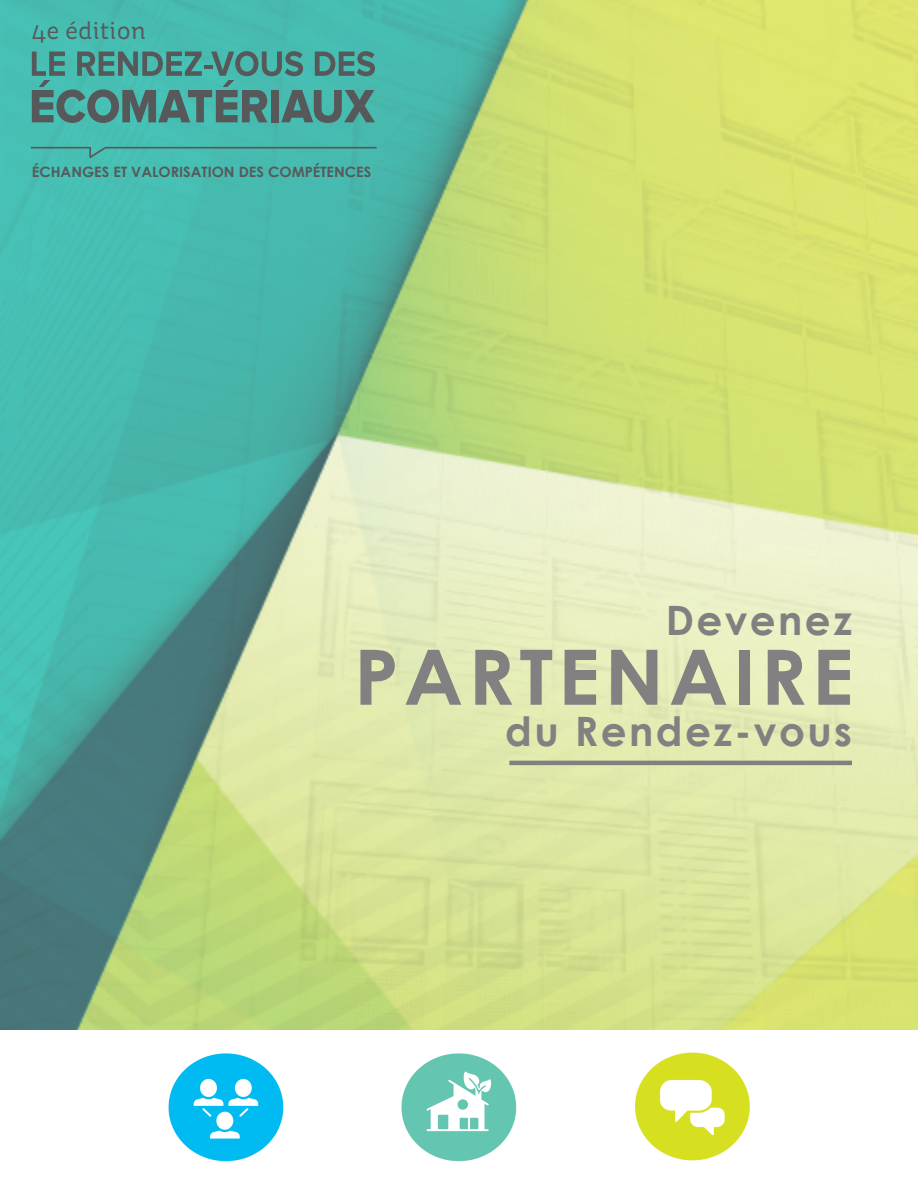
<style>
.page{position:relative;width:918px;height:1188px;background:#fff}
.page>*{position:absolute;margin:0;border:0;box-sizing:border-box;transform-origin:0 0}
.t1{font:700 76.5px "Century Gothic";letter-spacing:.06em;color:#828081;scale:1.05 1}
.t2{font:700 40.5px "Century Gothic";letter-spacing:.06em;color:#828081}
.t3{font:700 40.5px "Century Gothic";letter-spacing:.06em;color:#808080}
.t4{font:25.5px "St Ryde";color:#58595b}
.t5{font:700 14.25px "Century Gothic";color:#58595b}
</style>
<div class="page">
<img style="left:0;top:0;width:918px;height:1030px">
<svg style="left:32px;top:51px;width:343px;height:72px"></svg>
<svg style="left:31px;top:147px;width:346px;height:11px"></svg>
<hr style="left:509px;top:761px;width:343px;height:4px;background:#808080">
<img style="left:168px;top:1052px;width:582px;height:110px">
<p class="t4" style="left:32px;top:16px;width:116px">4e édition</p>
<p class="t5" style="left:32px;top:161px;width:341px">ÉCHANGES ET VALORISATION DES COMPÉTENCES</p>
<p class="t3" style="left:666px;top:589px;width:188px">Devenez</p>
<p class="t1" style="left:354px;top:619px;width:477px">PARTENAIRE</p>
<p class="t2" style="left:505px;top:700px;width:348px">du Rendez-vous</p>
</div>
